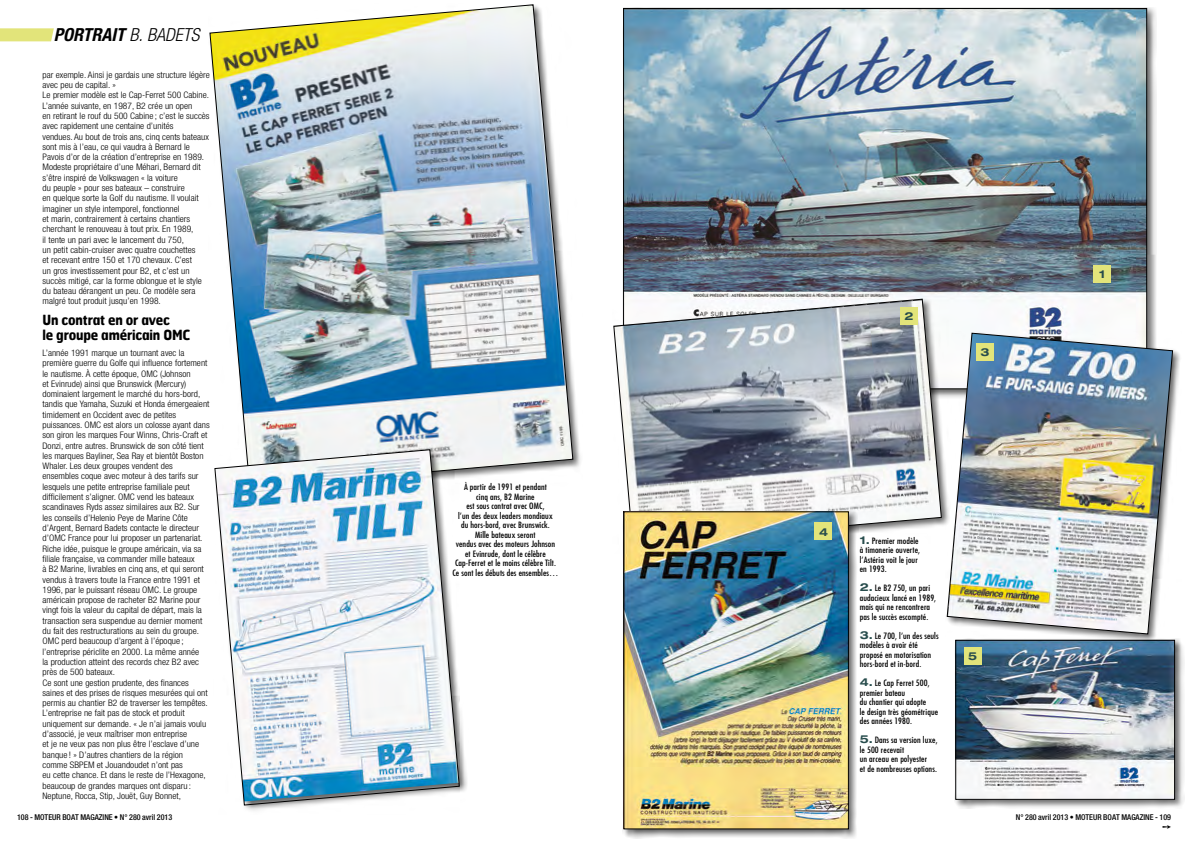
<style>
.page{position:relative;width:1191px;height:842px;background:#fff}
.page>*{position:absolute;margin:0;border:0;box-sizing:border-box;transform-origin:0 0}
.t1{font:italic 700 condensed 18px "Helvetica Neue LT";color:#000}
.t2{font:700 14px/15px "Hermes FB";letter-spacing:-.015em;color:#000;scale:.9 1}
.t3{font:700 expanded 11px "Helvetica Neue LT";color:#284d4d}
.t4{font:300 condensed 9px/10.3px "Helvetica Neue LT";letter-spacing:.005em;color:#000;scale:1.05 1}
.t5{font:condensed 8.5px/9.5px "Futura LT";letter-spacing:.01em;color:#000;scale:1.1 1}
.t6{font:500 condensed 8px "Helvetica Neue LT";color:#000}
.s1{font-weight:300}
.s2{font-family:"Helvetica Neue LT";font-weight:700;font-stretch:expanded;font-size:11px;color:#284d4d}
</style>
<div class="page">
<svg style="left:0;top:28px;width:54px;height:13px"></svg>
<div style="left:208px;top:3px;width:374px;height:493px;background:#000;opacity:.6"></div>
<img style="left:210px;top:5px;width:363px;height:483px">
<div style="left:213px;top:448px;width:255px;height:366px;background:#000;opacity:.6"></div>
<svg style="left:215px;top:449px;width:244px;height:356px"></svg>
<div style="left:954px;top:639px;width:230px;height:170px;background:#000;opacity:.6"></div>
<img style="left:957px;top:643px;width:215px;height:154px">
<div style="left:955px;top:640px;width:219px;height:159px;border:1px solid #000"></div>
<img style="left:625px;top:10px;width:519px;height:322px">
<div style="left:945px;top:332px;width:236px;height:311px;background:#000;opacity:.6"></div>
<img style="left:947px;top:333px;width:225px;height:301px">
<div style="left:612px;top:298px;width:338px;height:256px;background:#000;opacity:.6"></div>
<svg style="left:613px;top:299px;width:328px;height:246px"></svg>
<div style="left:622px;top:510px;width:235px;height:328px;background:#000;opacity:.6"></div>
<img style="left:626px;top:514px;width:220px;height:313px">
<div style="left:1093px;top:265px;width:17px;height:17px;background:#e2e47a"></div>
<div style="left:900px;top:307px;width:17px;height:17px;background:#e2e47a"></div>
<div style="left:976px;top:344px;width:17px;height:17px;background:#e2e47a"></div>
<div style="left:815px;top:523px;width:17px;height:17px;background:#e2e47a"></div>
<div style="left:964px;top:647px;width:17px;height:17px;background:#e2e47a"></div>
<h1 class="t1" style="left:54px;top:24px;width:147px">PORTRAIT <span class="s1">B. BADETS</span></h1>
<p class="t4" style="left:43px;top:69px;width:161px">par exemple. Ainsi je gardais une structure légère avec peu de capital. »<br>Le premier modèle est le Cap-Ferret 500 Cabine.<br>L’année suivante, en 1987, B2 crée un open<br>en retirant le rouf du 500 Cabine ; c’est le succès avec rapidement une centaine d’unités<br>vendues. Au bout de trois ans, cinq cents bateaux sont mis à l’eau, ce qui vaudra à Bernard le Pavois d’or de la création d’entreprise en 1989.<br>Modeste propriétaire d’une Méhari, Bernard dit s’être inspiré de Volkswagen « la voiture<br>du peuple » pour ses bateaux – construire<br>en quelque sorte la Golf du nautisme. Il voulait imaginer un style intemporel, fonctionnel<br>et marin, contrairement à certains chantiers cherchant le renouveau à tout prix. En 1989,<br>il tente un pari avec le lancement du 750,<br>un petit cabin-cruiser avec quatre couchettes<br>et recevant entre 150 et 170 chevaux. C’est<br>un gros investissement pour B2, et c’est un succès mitigé, car la forme oblongue et le style du bateau dérangent un peu. Ce modèle sera malgré tout produit jusqu’en 1998.</p>
<h2 class="t2" style="left:43px;top:312px;width:166px">Un contrat en or avec<br>le groupe américain OMC</h2>
<p class="t4" style="left:43px;top:348px;width:161px">L’année 1991 marque un tournant avec la première guerre du Golfe qui influence fortement le nautisme. À cette époque, OMC (Johnson<br>et Evinrude) ainsi que Brunswick (Mercury) dominaient largement le marché du hors-bord, tandis que Yamaha, Suzuki et Honda émergeaient timidement en Occident avec de petites puissances. OMC est alors un colosse ayant dans son giron les marques Four Winns, Chris-Craft et Donzi, entre autres. Brunswick de son côté tient les marques Bayliner, Sea Ray et bientôt Boston Whaler. Les deux groupes vendent des ensembles coque avec moteur à des tarifs sur lesquels une petite entreprise familiale peut difficilement s’aligner. OMC vend les bateaux scandinaves Ryds assez similaires aux B2. Sur les conseils d’Helenio Peye de Marine Côte d’Argent, Bernard Badets contacte le directeur d’OMC France pour lui proposer un partenariat.<br>Riche idée, puisque le groupe américain, via sa filiale française, va commander mille bateaux<br>à B2 Marine, livrables en cinq ans, et qui seront vendus à travers toute la France entre 1991 et 1996, par le puissant réseau OMC. Le groupe américain propose de racheter B2 Marine pour vingt fois la valeur du capital de départ, mais la transaction sera suspendue au dernier moment du fait des restructurations au sein du groupe.<br>OMC perd beaucoup d’argent à l’époque ; l’entreprise périclite en 2000. La même année<br>la production atteint des records chez B2 avec près de 500 bateaux.<br>Ce sont une gestion prudente, des finances saines et des prises de risques mesurées qui ont permis au chantier B2 de traverser les tempêtes.<br>L’entreprise ne fait pas de stock et produit uniquement sur demande. « Je n’ai jamais voulu d’associé, je veux maîtriser mon entreprise<br>et je ne veux pas non plus être l’esclave d’une banque! » D’autres chantiers de la région comme SBPEM et Jouandoudet n’ont pas<br>eu cette chance. Et dans le reste de l’Hexagone, beaucoup de grandes marques ont disparu :<br>Neptune, Rocca, Stip, Jouët, Guy Bonnet,</p>
<p class="t5" style="left:452px;top:482px;width:98px;text-align:center">À partir de 1991 et pendant<br>cinq ans, B2 Marine<br>est sous contrat avec OMC,<br>l’un des deux leaders mondiaux<br>du hors-bord, avec Brunswick.<br>Mille bateaux seront<br>vendus avec des moteurs Johnson et Evinrude, dont le célèbre<br>Cap-Ferret et le moins célèbre Tilt.<br>Ce sont les débuts des ensembles…</p>
<p class="t3" style="left:904px;top:309px;width:10px">2</p>
<p class="t3" style="left:980px;top:346px;width:10px">3</p>
<p class="t3" style="left:819px;top:525px;width:10px">4</p>
<p class="t5" style="left:860px;top:535px;width:56px"><span class="s2">1.</span> Premier modèle à timonerie ouverte, l’Astéria voit le jour en 1993.</p>
<p class="t5" style="left:860px;top:583px;width:71px"><span class="s2">2.</span> Le B2 750, un pari audacieux lancé en 1989, mais qui ne rencontrera pas le succès escompté.</p>
<p class="t5" style="left:860px;top:630px;width:73px"><span class="s2">3.</span> Le 700, l’un des seuls modèles à avoir été proposé en motorisation hors-bord et in-bord.</p>
<p class="t5" style="left:860px;top:678px;width:73px"><span class="s2">4.</span> Le Cap Ferret 500, premier bateau<br>du chantier qui adopte<br>le design très géométrique des années 1980.</p>
<p class="t5" style="left:860px;top:735px;width:72px"><span class="s2">5.</span> Dans sa version luxe, le 500 recevait<br>un arceau en polyester<br>et de nombreuses options.</p>
<p class="t3" style="left:968px;top:649px;width:10px">5</p>
<p class="t3" style="left:1099px;top:267px;width:8px">1</p>
<p class="t6" style="left:17px;top:812px;width:157px">108 - MOTEUR BOAT MAGAZINE • N° 280 avril 2013</p>
<p class="t6" style="left:1015px;top:812px;width:157px">N° 280 avril 2013 • MOTEUR BOAT MAGAZINE - 109</p>
</div>
